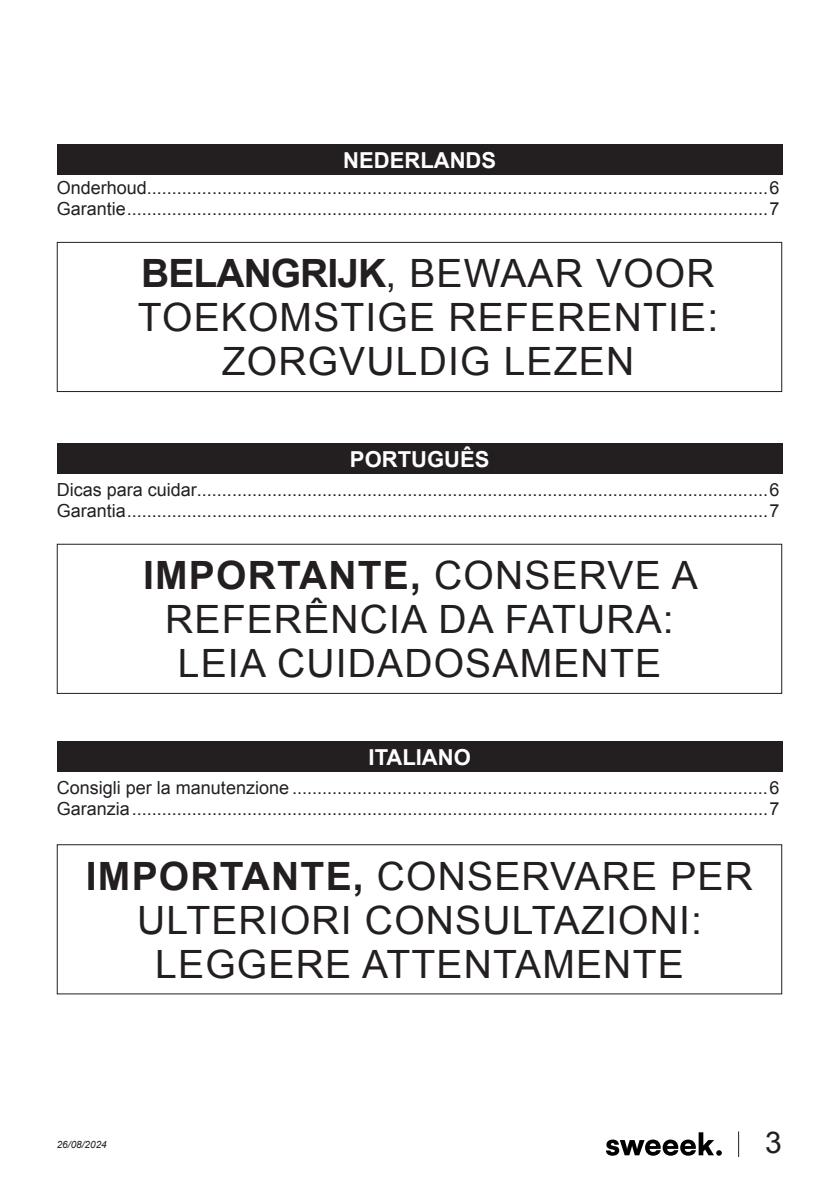
<style>
.page{position:relative;width:840px;height:1191px;background:#fff}
.page>*{position:absolute;margin:0;border:0;box-sizing:border-box;transform-origin:0 0}
.t1{font:39px/44px "Arial";letter-spacing:.03em;color:#231f20;text-align:center}
.t2{font:700 39px "Arial";letter-spacing:.03em;color:#231f20}
.t3{font:30px "Arial";color:#231f20}
.t4{font:700 22px "Arial";color:#fff}
.TITRE-TDM-9PT{font:18px "Arial";color:#231f20}
.t5{font:italic 10px "Arial";color:#231f20}
.s1{font-weight:700}
.s2{font-weight:400}
</style>
<div class="page">
<svg style="left:606px;top:1132px;width:115px;height:23px"></svg>
<div style="left:57px;top:144px;width:725px;height:31px;background:#231f20"></div>
<div style="left:57px;top:242px;width:724px;height:150px;border:1px solid #231f20"></div>
<div style="left:57px;top:443px;width:725px;height:31px;background:#231f20"></div>
<div style="left:57px;top:544px;width:724px;height:150px;border:1px solid #231f20"></div>
<div style="left:57px;top:741px;width:725px;height:31px;background:#231f20"></div>
<div style="left:57px;top:844px;width:724px;height:150px;border:1px solid #231f20"></div>
<p class="t4" style="left:343px;top:145px;width:154px">NEDERLANDS</p>
<p class="TITRE-TDM-9PT" style="left:57px;top:176px;width:723px">Onderhoud............................................................................................................................6</p>
<p class="TITRE-TDM-9PT" style="left:57px;top:197px;width:723px">Garantie................................................................................................................................7</p>
<p class="t1" style="left:141px;top:252px;width:574px"><span class="s1">BELANGRIJK</span>, BEWAAR VOOR</p>
<p class="t1" style="left:138px;top:296px;width:581px">TOEKOMSTIGE REFERENTIE:<br>ZORGVULDIG LEZEN</p>
<p class="t4" style="left:350px;top:444px;width:141px">PORTUGUÊS</p>
<p class="TITRE-TDM-9PT" style="left:57px;top:477px;width:723px">Dicas para cuidar..................................................................................................................6</p>
<p class="TITRE-TDM-9PT" style="left:57px;top:499px;width:723px">Garantia................................................................................................................................7</p>
<p class="t2" style="left:143px;top:549px;width:556px">IMPORTANTE, <span class="s2">CONSERVE A</span></p>
<p class="t1" style="left:165px;top:598px;width:510px">REFERÊNCIA DA FATURA:</p>
<p class="t1" style="left:178px;top:642px;width:484px">LEIA CUIDADOSAMENTE</p>
<p class="t4" style="left:368px;top:742px;width:104px">ITALIANO</p>
<p class="TITRE-TDM-9PT" style="left:57px;top:775px;width:723px">Consigli per la manutenzione ...............................................................................................6</p>
<p class="TITRE-TDM-9PT" style="left:57px;top:797px;width:723px">Garanzia...............................................................................................................................7</p>
<p class="t1" style="left:86px;top:854px;width:668px"><span class="s1">IMPORTANTE,</span> CONSERVARE PER<br>ULTERIORI CONSULTAZIONI:</p>
<p class="t1" style="left:155px;top:942px;width:529px">LEGGERE ATTENTAMENTE</p>
<p class="t5" style="left:57px;top:1137px;width:52px">26/08/2024</p>
<h2 class="t3" style="left:764px;top:1123px;width:18px">3</h2>
</div>
